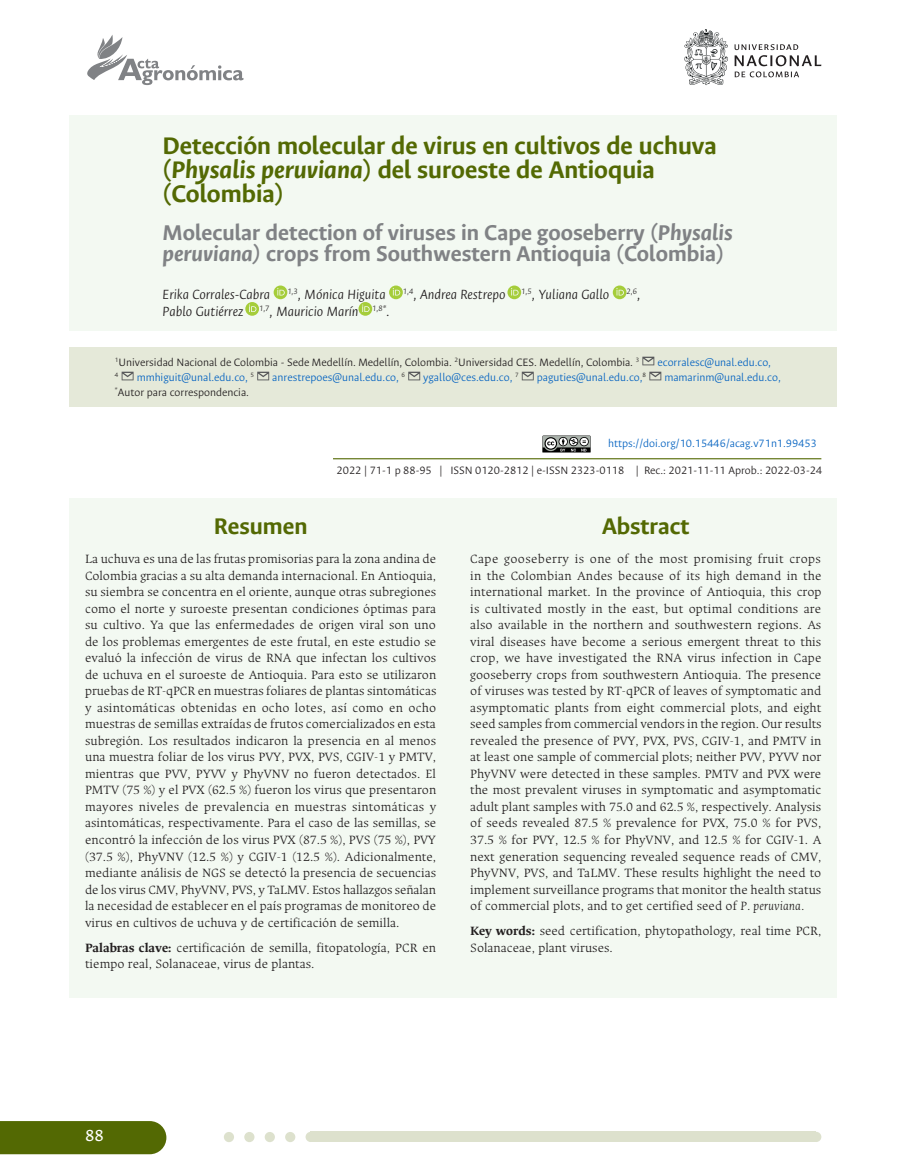
<style>
.page{position:relative;width:915px;height:1170px;background:#fff}
.page>*{position:absolute;margin:0;border:0;box-sizing:border-box;transform-origin:0 0}
.Titulo{font:700 27px/24px "Ancizar Sans";color:#536903}
.Subtitulo{font:700 25.5px "Ancizar Sans";color:#536903}
.Titulo_gris{font:700 24px/21px "Ancizar Sans";color:#808285}
.t1{font:18px "Ancizar Sans";color:#fff}
.credito_ok{font:italic 300 15px/16.5px "Ancizar Sans";color:#231f20}
.Resumen{font:300 13.5px/16.5px "Ancizar Serif";color:#231f20;text-align:justify}
.Abstarct{font:300 13.5px/16.5px "Ancizar Serif";color:#231f20;text-align:justify}
.Credito_llamada{font:300 12px "Ancizar Sans";color:#0563c1}
.Credito_llamada-2{font:300 12px "Ancizar Sans";color:#231f20}
.ISSN{font:300 12px "Ancizar Sans";color:#231f20}
.Rec{font:300 12px "Ancizar Sans";color:#231f20}
.Credito_llamada-3{font:300 7.05px "Ancizar Sans";color:#231f20}
.s1{font-style:italic}
.s2{font-weight:700}
</style>
<div class="page">
<div style="left:0;top:1121px;width:166px;height:33px;background:#536903"></div>
<div style="left:310px;top:1131px;width:506px;height:10px;background:#dde1cd"></div>
<div style="left:285px;top:1131px;width:10px;height:10px;background:#dde1cd;border-radius:50%"></div>
<div style="left:244px;top:1131px;width:10px;height:10px;background:#dde1cd;border-radius:50%"></div>
<div style="left:264px;top:1131px;width:11px;height:10px;background:#dde1cd;border-radius:50%"></div>
<div style="left:224px;top:1131px;width:10px;height:10px;background:#dde1cd;border-radius:50%"></div>
<div style="left:305px;top:1131px;width:10px;height:10px;background:#dde1cd;border-radius:50%"></div>
<div style="left:810px;top:1131px;width:11px;height:10px;background:#dde1cd;border-radius:50%"></div>
<div style="left:69px;top:498px;width:767px;height:500px;background:#f3f9f2"></div>
<div style="left:69px;top:115px;width:767px;height:215px;background:#f3f9f2"></div>
<div style="left:69px;top:347px;width:767px;height:60px;background:#e5e9d9"></div>
<hr style="left:333px;top:458px;width:488px;height:1px;background:#536903">
<svg style="left:273px;top:285px;width:14px;height:14px"></svg>
<svg style="left:389px;top:285px;width:13px;height:14px"></svg>
<svg style="left:507px;top:285px;width:14px;height:14px"></svg>
<svg style="left:612px;top:285px;width:14px;height:14px"></svg>
<svg style="left:245px;top:302px;width:14px;height:14px"></svg>
<svg style="left:358px;top:302px;width:14px;height:14px"></svg>
<svg style="left:642px;top:356px;width:12px;height:9px"></svg>
<svg style="left:122px;top:371px;width:11px;height:9px"></svg>
<svg style="left:257px;top:371px;width:12px;height:9px"></svg>
<svg style="left:408px;top:371px;width:12px;height:9px"></svg>
<svg style="left:521px;top:371px;width:12px;height:9px"></svg>
<svg style="left:649px;top:371px;width:12px;height:9px"></svg>
<svg style="left:542px;top:435px;width:48px;height:17px"></svg>
<svg style="left:734px;top:44px;width:87px;height:33px"></svg>
<svg style="left:684px;top:29px;width:43px;height:56px"></svg>
<svg style="left:87px;top:35px;width:156px;height:50px"></svg>
<p class="Titulo" style="left:162px;top:134px;width:555px">Detección molecular de virus en cultivos de uchuva (<span class="s1">Physalis peruviana</span>) del suroeste de Antioquia (Colombia)</p>
<p class="Titulo_gris" style="left:162px;top:222px;width:571px">Molecular detection of viruses in Cape gooseberry (<span class="s1">Physalis peruviana)</span> crops from Southwestern Antioquia (Colombia)</p>
<p class="credito_ok" style="left:162px;top:286px;width:479px">Erika Corrales-Cabra <sup>1,3</sup>, Mónica Higuita <sup>1,4</sup>, Andrea Restrepo <sup>1,5</sup>, Yuliana Gallo <sup>2,6</sup>,<br>Pablo Gutiérrez <sup>1,7</sup>, Mauricio Marín <sup>1,8*</sup>.</p>
<p class="Credito_llamada-2" style="left:115px;top:355px;width:525px"><sup>1</sup>Universidad Nacional de Colombia - Sede Medellín. Medellín, Colombia. <sup>2</sup>Universidad CES. Medellín, Colombia. <sup>3</sup></p>
<p class="Credito_llamada" style="left:657px;top:355px;width:115px">ecorralesc@unal.edu.co,</p>
<p class="Credito_llamada-3" style="left:115px;top:371px;width:5px">4</p>
<p class="Credito_llamada" style="left:137px;top:370px;width:119px">mmhiguit@unal.edu.co, <sup>5</sup></p>
<p class="Credito_llamada" style="left:272px;top:370px;width:134px">anrestrepoes@unal.edu.co, <sup>6</sup></p>
<p class="Credito_llamada" style="left:423px;top:370px;width:97px">ygallo@ces.edu.co, <sup>7</sup></p>
<p class="Credito_llamada" style="left:536px;top:370px;width:111px">paguties@unal.edu.co,<sup>8</sup></p>
<p class="Credito_llamada" style="left:664px;top:370px;width:118px">mamarinm@unal.edu.co,</p>
<p class="Credito_llamada-2" style="left:115px;top:385px;width:136px"><sup>*</sup>Autor para correspondencia.</p>
<p class="Credito_llamada" style="left:608px;top:436px;width:210px">https://doi.org/10.15446/acag.v71n1.99453</p>
<p class="ISSN" style="left:336px;top:464px;width:289px">2022 | 71-1 p 88-95 | ISSN 0120-2812 | e-ISSN 2323-0118</p>
<p class="Rec" style="left:635px;top:464px;width:188px">| Rec.: 2021-11-11 Aprob.: 2022-03-24</p>
<p class="Subtitulo" style="left:214px;top:512px;width:95px">Resumen</p>
<p class="Resumen" style="left:85px;top:550px;width:353px">La uchuva es una de las frutas promisorias para la zona andina de Colombia gracias a su alta demanda internacional. En Antioquia, su siembra se concentra en el oriente, aunque otras subregiones como el norte y suroeste presentan condiciones óptimas para su cultivo. Ya que las enfermedades de origen viral son uno de los problemas emergentes de este frutal, en este estudio se evaluó la infección de virus de RNA que infectan los cultivos de uchuva en el suroeste de Antioquia. Para esto se utilizaron pruebas de RT-qPCR en muestras foliares de plantas sintomáticas y asintomáticas obtenidas en ocho lotes, así como en ocho muestras de semillas extraídas de frutos comercializados en esta subregión. Los resultados indicaron la presencia en al menos una muestra foliar de los virus PVY, PVX, PVS, CGIV-1 y PMTV, mientras que PVV, PYVV y PhyVNV no fueron detectados. El PMTV (75 %) y el PVX (62.5 %) fueron los virus que presentaron mayores niveles de prevalencia en muestras sintomáticas y asintomáticas, respectivamente. Para el caso de las semillas, se encontró la infección de los virus PVX (87.5 %), PVS (75 %), PVY (37.5 %), PhyVNV (12.5 %) y CGIV-1 (12.5 %). Adicionalmente, mediante análisis de NGS se detectó la presencia de secuencias de los virus CMV, PhyVNV, PVS, y TaLMV. Estos hallazgos señalan la necesidad de establecer en el país programas de monitoreo de virus en cultivos de uchuva y de certificación de semilla.</p>
<p class="Resumen" style="left:85px;top:938px;width:352px"><span class="s2">Palabras clave:</span> certificación de semilla, fitopatología, PCR en tiempo real, Solanaceae, virus de plantas.</p>
<p class="Subtitulo" style="left:601px;top:512px;width:89px">Abstract</p>
<p class="Abstarct" style="left:470px;top:550px;width:353px">Cape gooseberry is one of the most promising fruit crops in the Colombian Andes because of its high demand in the international market. In the province of Antioquia, this crop is cultivated mostly in the east, but optimal conditions are also available in the northern and southwestern regions. As viral diseases have become a serious emergent threat to this crop, we have investigated the RNA virus infection in Cape gooseberry crops from southwestern Antioquia. The presence of viruses was tested by RT-qPCR of leaves of symptomatic and asymptomatic plants from eight commercial plots, and eight seed samples from commercial vendors in the region. Our results revealed the presence of PVY, PVX, PVS, CGIV-1, and PMTV in at least one sample of commercial plots; neither PVV, PYVV nor PhyVNV were detected in these samples. PMTV and PVX were the most prevalent viruses in symptomatic and asymptomatic adult plant samples with 75.0 and 62.5 %, respectively. Analysis of seeds revealed 87.5 % prevalence for PVX, 75.0 % for PVS, 37.5 % for PVY, 12.5 % for PhyVNV, and 12.5 % for CGIV-1. A next generation sequencing revealed sequence reads of CMV, PhyVNV, PVS, and TaLMV. These results highlight the need to implement surveillance programs that monitor the health status of commercial plots, and to get certified seed of <span class="s1">P. peruviana.</span></p>
<p class="Abstarct" style="left:470px;top:922px;width:352px"><span class="s2">Key words:</span> seed certification, phytopathology, real time PCR,<br>Solanaceae, plant viruses.</p>
<h3 class="t1" style="left:85px;top:1125px;width:20px">88</h3>
</div>
